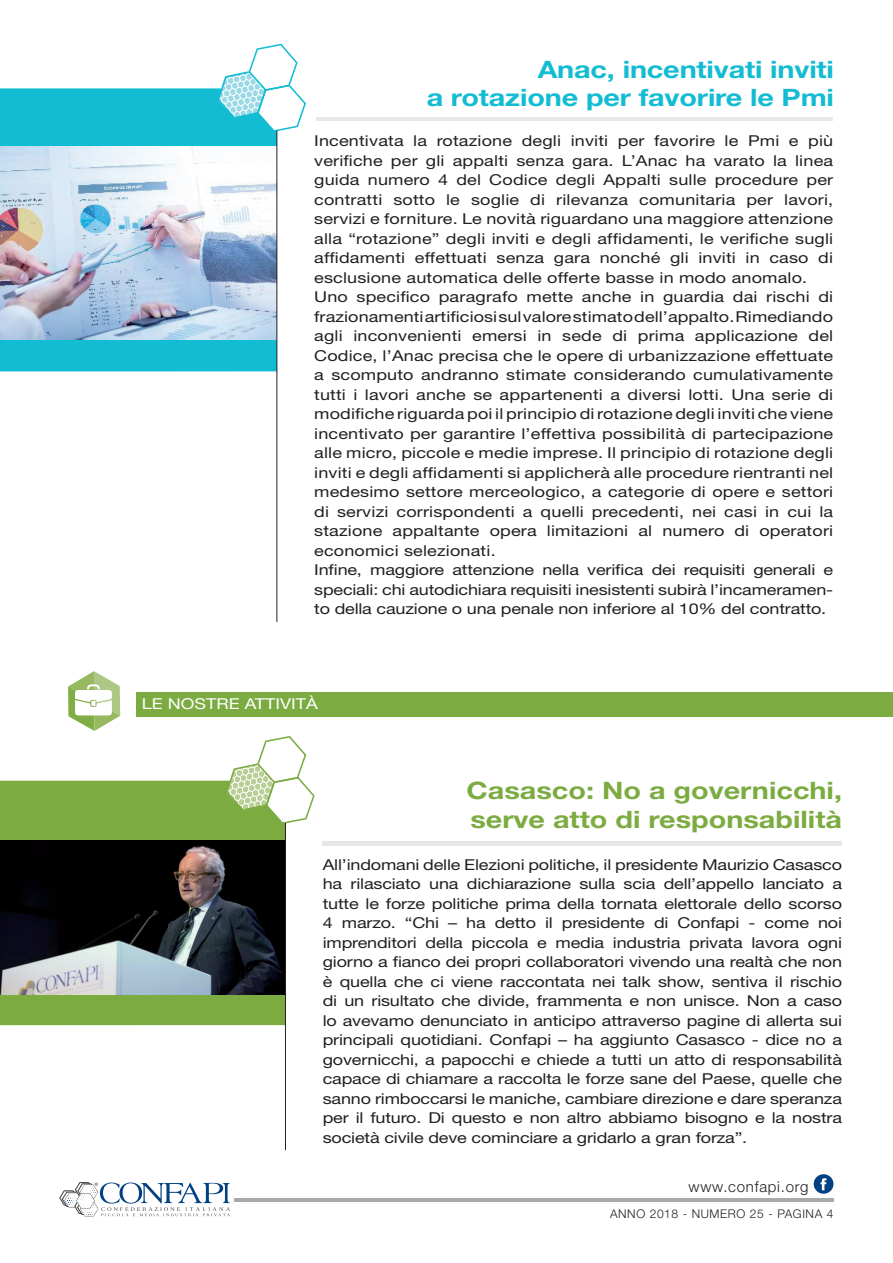
<style>
.page{position:relative;width:893px;height:1263px;background:#fff}
.page>*{position:absolute;margin:0;border:0;box-sizing:border-box;transform-origin:0 0}
.t1{font:700 24px/28.8px "Helvetica Neue";color:#7cac41;scale:1.2 1}
.t2{font:700 24px/28.8px "Helvetica Neue";letter-spacing:-.005em;color:#12bcd2;text-align:right;scale:1.2 1}
.t3{font:15px/19.5px "Helvetica Neue";letter-spacing:.01em;color:#231f20;text-align:justify;scale:1.2 1}
.t4{font:15px "Helvetica Neue";color:#fff;scale:1.2 1}
.t5{font:300 15px "Helvetica Neue";letter-spacing:.05em;color:#231f20}
.t6{font:300 12px "Helvetica Neue";letter-spacing:.05em;color:#231f20}
</style>
<div class="page">
<hr style="left:234px;top:1198px;width:600px;height:3px;background:#a8a9ad">
<svg style="left:814px;top:1174px;width:19px;height:20px"></svg>
<svg style="left:59px;top:1182px;width:171px;height:35px"></svg>
<div style="left:136px;top:692px;width:757px;height:24px;background:#7cac41"></div>
<div style="left:0;top:781px;width:285px;height:244px;background:#7cac41"></div>
<hr style="left:323px;top:841px;width:519px;height:4px;background:#e6e7e9">
<svg style="left:226px;top:736px;width:89px;height:88px"></svg>
<svg style="left:68px;top:671px;width:52px;height:60px"></svg>
<div style="left:0;top:88px;width:277px;height:283px;background:#12bcd2"></div>
<svg style="left:217px;top:44px;width:89px;height:88px"></svg>
<hr style="left:317px;top:117px;width:516px;height:4px;background:#e6e7e9">
<img style="left:0;top:147px;width:277px;height:193px">
<hr style="left:277px;top:131px;width:1px;height:491px;background:#231f20">
<img style="left:0;top:840px;width:285px;height:155px">
<hr style="left:285px;top:823px;width:1px;height:327px;background:#231f20">
<h1 class="t2" style="left:427px;top:54px;width:341px">Anac, incentivati inviti<br>a rotazione per favorire le Pmi</h1>
<p class="t3" style="left:314px;top:131px;width:434px;text-align:left">Incentivata la rotazione degli inviti per favorire le Pmi e più verifiche per gli appalti senza gara. L’Anac ha varato la linea guida numero 4 del Codice degli Appalti sulle procedure per contratti sotto le soglie di rilevanza comunitaria per lavori, servizi e forniture. Le novità riguardano una maggiore attenzione alla “rotazione” degli inviti e degli affidamenti, le verifiche sugli affidamenti effettuati senza gara nonché gli inviti in caso di esclusione automatica delle offerte basse in modo anomalo.<br>Uno specifico paragrafo mette anche in guardia dai rischi di frazionamenti artificiosi sul valore stimato dell’appalto. Rimediando agli inconvenienti emersi in sede di prima applicazione del Codice, l’Anac precisa che le opere di urbanizzazione effettuate a scomputo andranno stimate considerando cumulativamente tutti i lavori anche se appartenenti a diversi lotti. Una serie di modifiche riguarda poi il principio di rotazione degli inviti che viene incentivato per garantire l’effettiva possibilità di partecipazione alle micro, piccole e medie imprese. Il principio di rotazione degli inviti e degli affidamenti si applicherà alle procedure rientranti nel medesimo settore merceologico, a categorie di opere e settori di servizi corrispondenti a quelli precedenti, nei casi in cui la stazione appaltante opera limitazioni al numero di operatori economici selezionati.<br>Infine, maggiore attenzione nella verifica dei requisiti generali e speciali: chi autodichiara requisiti inesistenti subirà l’incameramen&shy;to della cauzione o una penale non inferiore al 10% del contratto.</p>
<p class="t4" style="left:142px;top:695px;width:148px">LE NOSTRE ATTIVITÀ</p>
<h1 class="t1" style="left:467px;top:776px;width:314px">Casasco: No a governicchi, serve atto di responsabilità</h1>
<p class="t3" style="left:323px;top:854px;width:434px">All’indomani delle Elezioni politiche, il presidente Maurizio Casasco ha rilasciato una dichiarazione sulla scia dell’appello lanciato a tutte le forze politiche prima della tornata elettorale dello scorso 4 marzo. “Chi – ha detto il presidente di Confapi - come noi imprenditori della piccola e media industria privata lavora ogni giorno a fianco dei propri collaboratori vivendo una realtà che non è quella che ci viene raccontata nei talk show, sentiva il rischio di un risultato che divide, frammenta e non unisce. Non a caso lo avevamo denunciato in anticipo attraverso pagine di allerta sui principali quotidiani. Confapi – ha aggiunto Casasco - dice no a governicchi, a papocchi e chiede a tutti un atto di responsabilità capace di chiamare a raccolta le forze sane del Paese, quelle che sanno rimboccarsi le maniche, cambiare direzione e dare speranza per il futuro. Di questo e non altro abbiamo bisogno e la nostra società civile deve cominciare a gridarlo a gran forza”.</p>
<p class="t5" style="left:689px;top:1177px;width:122px">www.confapi.org</p>
<p class="t6" style="left:610px;top:1206px;width:225px">ANNO 2018 - NUMERO 25 - PAGINA 4</p>
</div>
